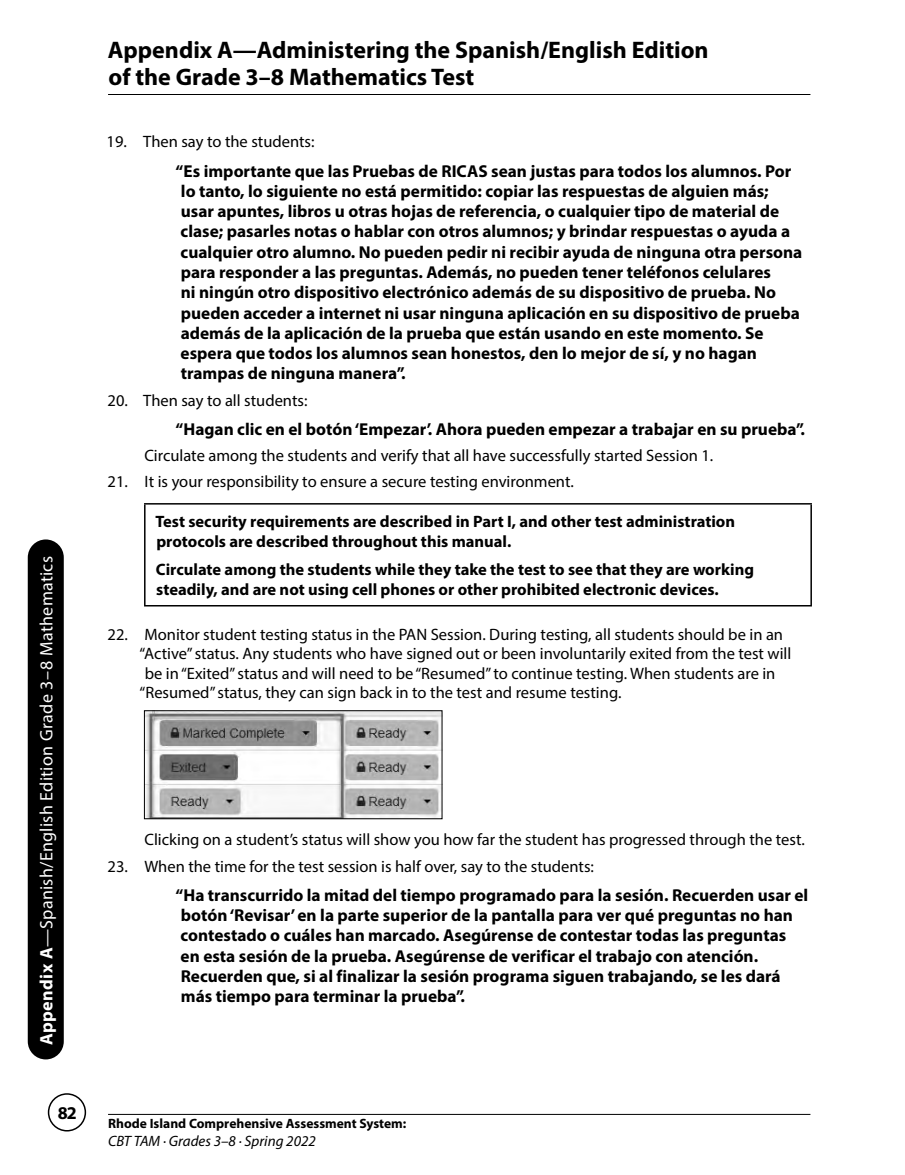
<style>
.page{position:relative;width:905px;height:1175px;background:#fff}
.page>*{position:absolute;margin:0;border:0;box-sizing:border-box;transform-origin:0 0}
.t1{font:700 24px/27px "Myriad Pro";color:#000}
.t2{font:18px "Myriad Pro";letter-spacing:.015em;color:#fff}
.t3{font:700 18px "Myriad Pro";color:#000}
.READ_ALOUD_HB{font:700 17.25px/20.2px "Myriad Pro";color:#000}
.body_copy_-__indent{font:16.5px "Myriad Pro";color:#000}
.body_copy_-__no_inde{font:700 16.5px/19.5px "Myriad Pro";color:#000}
.t4{font:italic 15px "Myriad Pro";color:#000}
.t5{font:700 13.5px "Myriad Pro";color:#000}
.s1{font-weight:700}
</style>
<div class="page">
<hr style="left:108px;top:1114px;width:702px;height:1px;background:#000">
<div style="left:48px;top:1093px;width:38px;height:38px;border:2px solid #000;border-radius:50%"></div>
<hr style="left:108px;top:94px;width:702px;height:1px;background:#000">
<div style="left:28px;top:539px;width:36px;height:520px;background:#000;border-radius:18px"></div>
<hr style="left:144px;top:503px;width:667px;height:1px;background:#000">
<hr style="left:144px;top:504px;width:1px;height:49px;background:#000">
<hr style="left:810px;top:504px;width:2px;height:49px;background:#000">
<hr style="left:144px;top:553px;width:1px;height:52px;background:#000">
<hr style="left:810px;top:553px;width:2px;height:52px;background:#000">
<hr style="left:144px;top:605px;width:667px;height:1px;background:#000">
<img style="left:146px;top:712px;width:294px;height:105px">
<div style="left:144px;top:710px;width:298px;height:109px;border:1px solid #000"></div>
<p class="t2" style="left:35px;top:1045px;width:491px;rotate:-90deg"><span class="s1">Appendix A</span>—Spanish/English Edition Grade 3–8 Mathematics</p>
<p class="t3" style="left:58px;top:1101px;width:21px">82</p>
<h1 class="t1" style="left:108px;top:36px;width:602px">Appendix A—Administering the Spanish/English Edition of the Grade 3–8 Mathematics Test</h1>
<p class="body_copy_-__indent" style="left:107px;top:132px;width:209px">19. Then say to the students:</p>
<p class="READ_ALOUD_HB" style="left:176px;top:160px;width:628px">“Es importante que las Pruebas de RICAS sean justas para todos los alumnos. Por lo tanto, lo siguiente no está permitido: copiar las respuestas de alguien más;<br>usar apuntes, libros u otras hojas de referencia, o cualquier tipo de material de clase; pasarles notas o hablar con otros alumnos; y brindar respuestas o ayuda a cualquier otro alumno. No pueden pedir ni recibir ayuda de ninguna otra persona para responder a las preguntas. Además, no pueden tener teléfonos celulares<br>ni ningún otro dispositivo electrónico además de su dispositivo de prueba. No pueden acceder a internet ni usar ninguna aplicación en su dispositivo de prueba además de la aplicación de la prueba que están usando en este momento. Se espera que todos los alumnos sean honestos, den lo mejor de sí, y no hagan trampas de ninguna manera”.</p>
<p class="body_copy_-__indent" style="left:108px;top:390px;width:201px">20. Then say to all students:</p>
<p class="READ_ALOUD_HB" style="left:176px;top:418px;width:631px">“Hagan clic en el botón ‘Empezar’. Ahora pueden empezar a trabajar en su prueba”.</p>
<p class="body_copy_-__indent" style="left:144px;top:445px;width:570px">Circulate among the students and verify that all have successfully started Session 1.</p>
<p class="body_copy_-__indent" style="left:108px;top:471px;width:468px">21. It is your responsibility to ensure a secure testing environment.</p>
<p class="body_copy_-__no_inde" style="left:155px;top:511px;width:581px">Test security requirements are described in Part I, and other test administration protocols are described throughout this manual.</p>
<p class="body_copy_-__no_inde" style="left:156px;top:559px;width:599px">Circulate among the students while they take the test to see that they are working steadily, and are not using cell phones or other prohibited electronic devices.</p>
<p class="body_copy_-__indent" style="left:108px;top:624px;width:677px">22. Monitor student testing status in the PAN Session. During testing, all students should be in an</p>
<p class="body_copy_-__indent" style="left:140px;top:643px;width:653px">“Active” status. Any students who have signed out or been involuntarily exited from the test will</p>
<p class="body_copy_-__indent" style="left:145px;top:663px;width:632px">be in “Exited” status and will need to be “Resumed” to continue testing. When students are in</p>
<p class="body_copy_-__indent" style="left:140px;top:682px;width:483px">“Resumed” status, they can sign back in to the test and resume testing.</p>
<p class="body_copy_-__indent" style="left:144px;top:829px;width:662px">Clicking on a student’s status will show you how far the student has progressed through the test.</p>
<p class="body_copy_-__indent" style="left:108px;top:856px;width:488px">23. When the time for the test session is half over, say to the students:</p>
<p class="READ_ALOUD_HB" style="left:176px;top:884px;width:634px">“Ha transcurrido la mitad del tiempo programado para la sesión. Recuerden usar el botón ‘Revisar’ en la parte superior de la pantalla para ver qué preguntas no han contestado o cuáles han marcado. Asegúrense de contestar todas las preguntas<br>en esta sesión de la prueba. Asegúrense de verificar el trabajo con atención.<br>Recuerden que, si al finalizar la sesión programa siguen trabajando, se les dará más tiempo para terminar la prueba”.</p>
<p class="t5" style="left:108px;top:1114px;width:300px">Rhode Island Comprehensive Assessment System:</p>
<p class="t4" style="left:108px;top:1132px;width:209px">CBT TAM · Grades 3–8 · Spring 2022</p>
</div>
